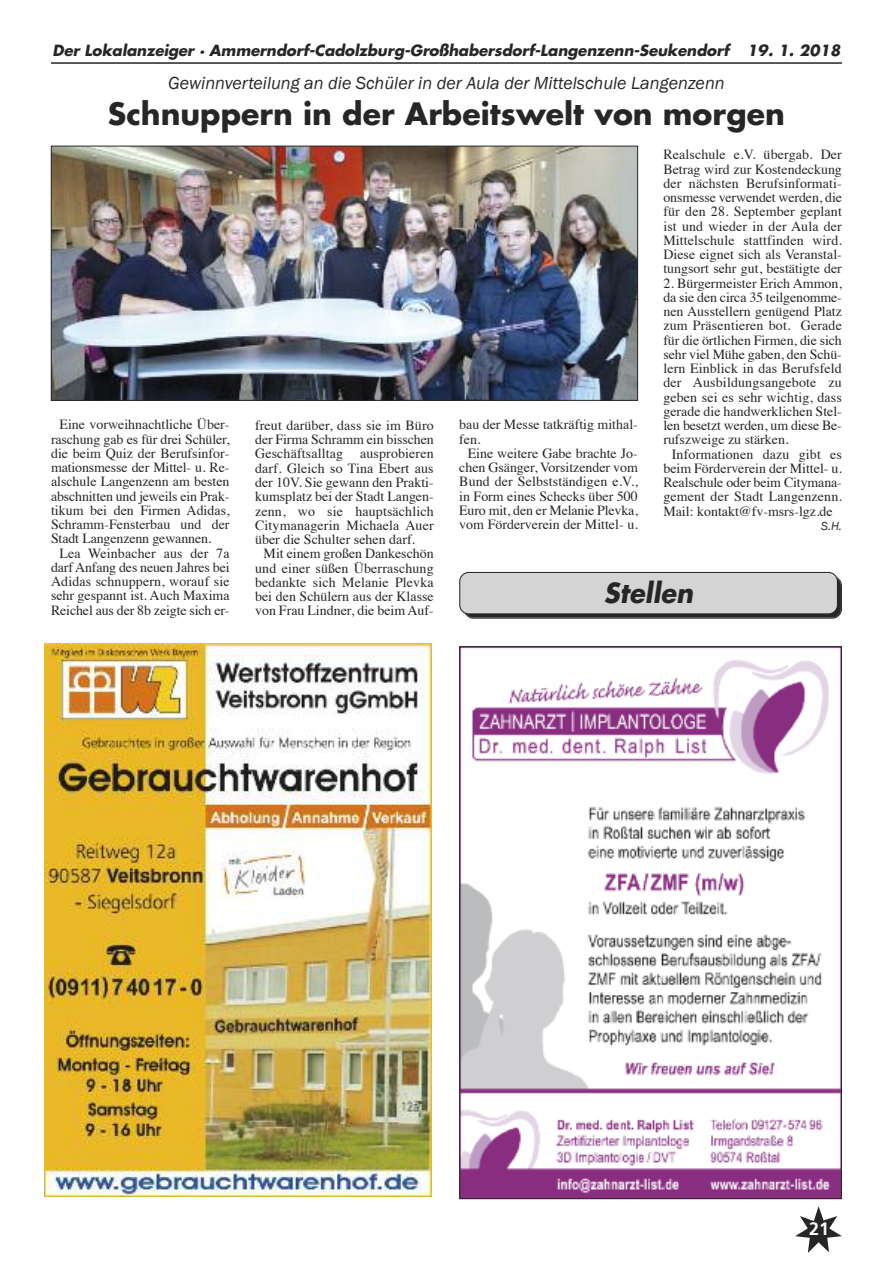
<style>
.page{position:relative;width:893px;height:1263px;background:#fff}
.page>*{position:absolute;margin:0;border:0;box-sizing:border-box;transform-origin:0 0}
.t1{font:700 30px "Futura";color:#272627}
.t2{font:italic 700 27px "Futura";letter-spacing:.005em;color:#272627;scale:.95 1}
.t3{font:italic 18px "Franklin Gothic";color:#272627}
.t4{font:700 18px "Frutiger";color:#fff}
.t5{font:italic 700 15px "Futura";letter-spacing:-.005em;color:#272627}
.t6{font:13.95px/14.2px "Times";color:#272627;text-align:justify}
.t7{font:italic 12px "Franklin Gothic";color:#272627}
</style>
<div class="page">
<hr style="left:51px;top:62px;width:791px;height:2px;background:#272627">
<svg style="left:795px;top:1206px;width:47px;height:47px"></svg>
<img style="left:45px;top:643px;width:387px;height:553px">
<img style="left:461px;top:648px;width:379px;height:549px">
<svg style="left:459px;top:572px;width:383px;height:47px"></svg>
<img style="left:53px;top:148px;width:583px;height:251px">
<div style="left:51px;top:146px;width:587px;height:255px;border:1px solid #272627"></div>
<p class="t5" style="left:53px;top:44px;width:789px">Der Lokalanzeiger · Ammerndorf-Cadolzburg-Großhabersdorf-Langenzenn-Seukendorf 19. 1. 2018</p>
<p class="t3" style="left:168px;top:73px;width:558px">Gewinnverteilung an die Schüler in der Aula der Mittelschule Langenzenn</p>
<h1 class="t1" style="left:108px;top:100px;width:679px">Schnuppern in der Arbeitswelt von morgen</h1>
<p class="t6" style="left:51px;top:419px;width:180px;text-indent:9px">Eine vorweihnachtliche Über&shy;raschung gab es für drei Schüler, die beim Quiz der Berufsinfor&shy;mationsmesse der Mittel- u. Re&shy;alschule Langenzenn am besten abschnitten und jeweils ein Prak&shy;tikum bei den Firmen Adidas, Schramm-Fensterbau und der Stadt Langenzenn gewannen.</p>
<p class="t6" style="left:51px;top:547px;width:180px;text-indent:9px">Lea Weinbacher aus der 7a darf Anfang des neuen Jahres bei Adidas schnuppern, worauf sie sehr gespannt ist. Auch Maxima Reichel aus der 8b zeigte sich er-</p>
<p class="t6" style="left:255px;top:419px;width:180px">freut darüber, dass sie im Büro der Firma Schramm ein bisschen Geschäftsalltag ausprobieren darf. Gleich so Tina Ebert aus der 10V. Sie gewann den Prakti&shy;kumsplatz bei der Stadt Langen&shy;zenn, wo sie hauptsächlich Citymanagerin Michaela Auer über die Schulter sehen darf.</p>
<p class="t6" style="left:255px;top:548px;width:180px;text-indent:9px">Mit einem großen Dankeschön und einer süßen Überraschung bedankte sich Melanie Plevka bei den Schülern aus der Klasse von Frau Lindner, die beim Auf-</p>
<p class="t6" style="left:459px;top:419px;width:180px">bau der Messe tatkräftig mithal&shy;fen.</p>
<p class="t6" style="left:459px;top:447px;width:180px;text-indent:9px">Eine weitere Gabe brachte Jo&shy;chen Gsänger, Vorsitzender vom Bund der Selbstständigen e.V., in Form eines Schecks über 500<br>Euro mit, den er Melanie Plevka, vom Förderverein der Mittel- u.</p>
<p class="t6" style="left:663px;top:149px;width:180px">Realschule e.V. übergab. Der Betrag wird zur Kostendeckung der nächsten Berufsinformati&shy;onsmesse verwendet werden, die für den 28. September geplant ist und wieder in der Aula der Mittelschule stattfinden wird.<br>Diese eignet sich als Veranstal&shy;tungsort sehr gut, bestätigte der</p>
<p class="t6" style="left:663px;top:277px;width:180px">2. Bürgermeister Erich Ammon, da sie den circa 35 teilgenomme&shy;nen Ausstellern genügend Platz zum Präsentieren bot. Gerade für die örtlichen Firmen, die sich sehr viel Mühe gaben, den Schü&shy;lern Einblick in das Berufsfeld der Ausbildungsangebote zu geben sei es sehr wichtig, dass gerade die handwerklichen Stel&shy;len besetzt werden, um diese Be&shy;rufszweige zu stärken.</p>
<p class="t6" style="left:663px;top:448px;width:180px;text-indent:9px">Informationen dazu gibt es beim Förderverein der Mittel- u.<br>Realschule oder beim Citymana&shy;gement der Stadt Langenzenn.<br>Mail: kontakt@fv-msrs-lgz.de</p>
<p class="t7" style="left:821px;top:519px;width:22px">S.H.</p>
<h2 class="t2" style="left:604px;top:580px;width:95px">Stellen</h2>
<p class="t4" style="left:809px;top:1221px;width:21px">21</p>
</div>
